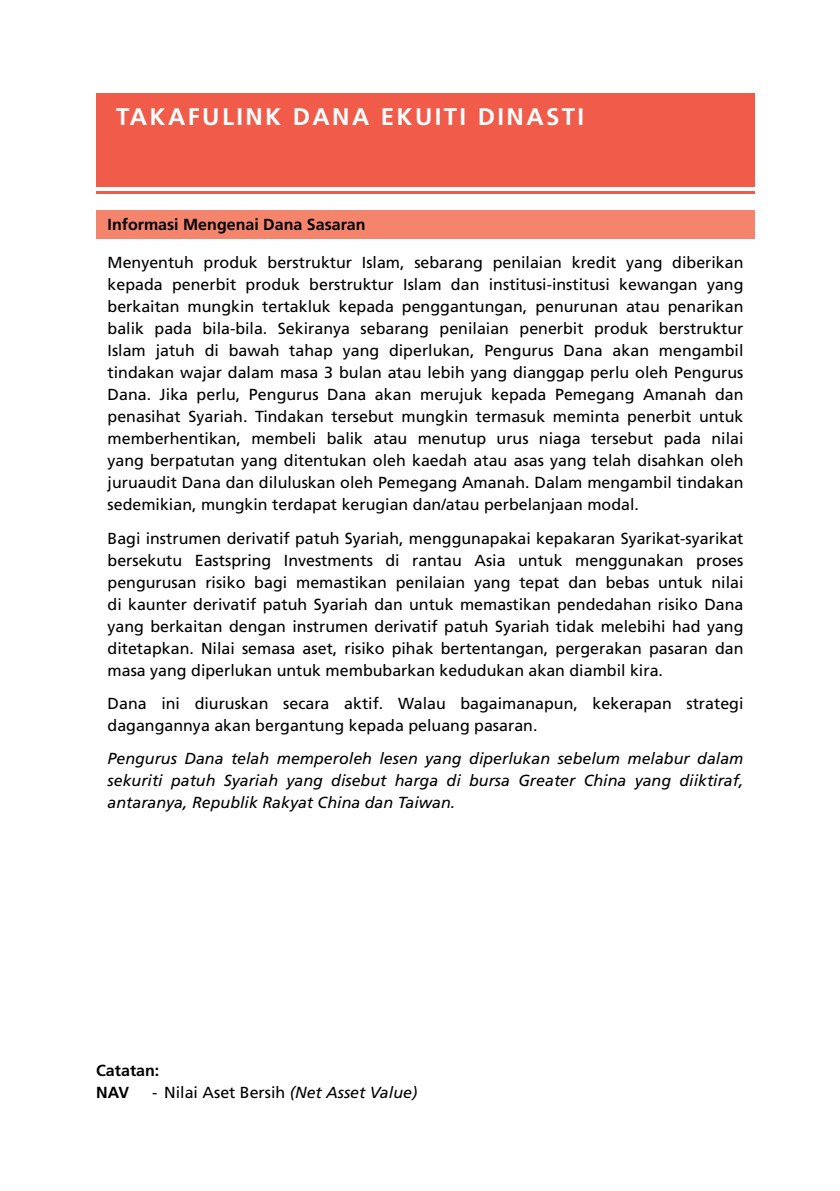
<style>
.page{position:relative;width:840px;height:1191px;background:#fff}
.page>*{position:absolute;margin:0;border:0;box-sizing:border-box;transform-origin:0 0}
.t1{font:700 24px "Frutiger";letter-spacing:.1em;color:#fff}
.t2{font:16px/22px "Frutiger";color:#000;text-align:justify}
.t3{font:italic 16px/22px "Frutiger";color:#000;text-align:justify}
.t4{font:700 16px/22px "Frutiger";color:#000}
.s1{font-style:italic}
</style>
<div class="page">
<div style="left:96px;top:93px;width:658px;height:94px;background:#f15b4a"></div>
<hr style="left:96px;top:191px;width:658px;height:3px;background:#f15b4a">
<div style="left:96px;top:211px;width:658px;height:28px;background:#f5846d"></div>
<h1 class="t1" style="left:116px;top:103px;width:469px">TAKAFULINK DANA EKUITI DINASTI</h1>
<p class="t4" style="left:107px;top:213px;width:259px">Informasi Mengenai Dana Sasaran</p>
<p class="t2" style="left:107px;top:251px;width:637px">Menyentuh produk berstruktur Islam, sebarang penilaian kredit yang diberikan kepada penerbit produk berstruktur Islam dan institusi-institusi kewangan yang berkaitan mungkin tertakluk kepada penggantungan, penurunan atau penarikan balik pada bila-bila. Sekiranya sebarang penilaian penerbit produk berstruktur Islam jatuh di bawah tahap yang diperlukan, Pengurus Dana akan mengambil tindakan wajar dalam masa 3 bulan atau lebih yang dianggap perlu oleh Pengurus Dana. Jika perlu, Pengurus Dana akan merujuk kepada Pemegang Amanah dan penasihat Syariah. Tindakan tersebut mungkin termasuk meminta penerbit untuk memberhentikan, membeli balik atau menutup urus niaga tersebut pada nilai yang berpatutan yang ditentukan oleh kaedah atau asas yang telah disahkan oleh juruaudit Dana dan diluluskan oleh Pemegang Amanah. Dalam mengambil tindakan sedemikian, mungkin terdapat kerugian dan/atau perbelanjaan modal.</p>
<p class="t2" style="left:107px;top:527px;width:637px">Bagi instrumen derivatif patuh Syariah, menggunapakai kepakaran Syarikat-syarikat bersekutu Eastspring Investments di rantau Asia untuk menggunakan proses pengurusan risiko bagi memastikan penilaian yang tepat dan bebas untuk nilai di kaunter derivatif patuh Syariah dan untuk memastikan pendedahan risiko Dana yang berkaitan dengan instrumen derivatif patuh Syariah tidak melebihi had yang ditetapkan. Nilai semasa aset, risiko pihak bertentangan, pergerakan pasaran dan masa yang diperlukan untuk membubarkan kedudukan akan diambil kira.</p>
<p class="t2" style="left:107px;top:692px;width:637px">Dana ini diuruskan secara aktif. Walau bagaimanapun, kekerapan strategi dagangannya akan bergantung kepada peluang pasaran.</p>
<p class="t3" style="left:107px;top:748px;width:637px">Pengurus Dana telah memperoleh lesen yang diperlukan sebelum melabur dalam sekuriti patuh Syariah yang disebut harga di bursa Greater China yang diiktiraf, antaranya, Republik Rakyat China dan Taiwan.</p>
<p class="t4" style="left:96px;top:1059px;width:65px">Catatan:<br>NAV</p>
<p class="t2" style="left:152px;top:1081px;width:266px">- Nilai Aset Bersih <span class="s1">(Net Asset Value)</span></p>
</div>
